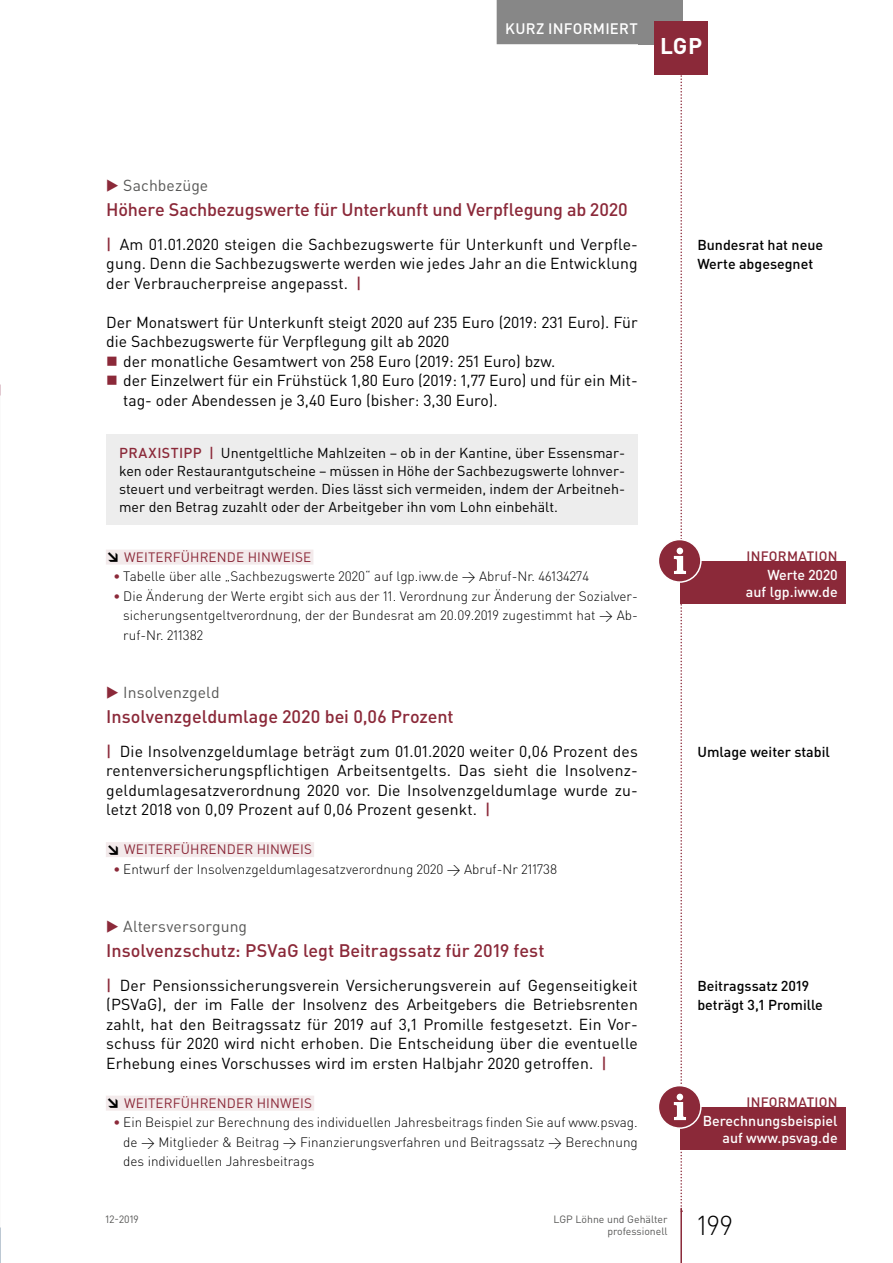
<style>
.page{position:relative;width:893px;height:1263px;background:#fff}
.page>*{position:absolute;margin:0;border:0;box-sizing:border-box;transform-origin:0 0}
.t1{font:300 27px "DIN Pro";color:#000}
.t2{font:700 22.5px "DIN Pro";color:#fff}
.t3{font:500 18px "DIN Pro";color:#8b2939}
.t4{font:15.75px/19.5px "DIN Pro";color:#000;text-align:justify}
.t5{font:15.75px "DIN Pro";letter-spacing:.005em;color:#575756}
.t6{font:500 15px "DIN Pro";letter-spacing:.015em;color:#fff}
.t7{font:14.25px/18px "DIN Pro";color:#000;text-align:justify}
.t8{font:500 14.25px/19.5px "DIN Pro";color:#000}
.t9{font:500 14.25px/17.2px "DIN Pro";color:#fff;text-align:right}
.t10{font:300 13.5px/19.5px "DIN Pro";color:#000;text-align:justify}
.t11{font:13.5px "DIN Pro";letter-spacing:.01em;color:#8b2939}
.t12{font:500 13.5px "DIN Pro";color:#8b2939}
.t13{font:10.5px/12.8px "DIN Pro";color:#575756;text-align:right}
.s1{color:#8b2939}
.s2{font-weight:500;color:#8b2939}
.s3{font-weight:900;color:#000}
</style>
<div class="page">
<div style="left:638px;top:0;width:44px;height:44px;background:#878787"></div>
<hr style="left:680px;top:1208px;width:2px;height:55px;background:#8b2939">
<div style="left:655px;top:21px;width:53px;height:53px;background:#8b2939"></div>
<div style="left:497px;top:0;width:149px;height:44px;background:#878787"></div>
<div style="left:106px;top:550px;width:207px;height:15px;background:#f3eaeb"></div>
<div style="left:106px;top:434px;width:532px;height:90px;background:#ededed"></div>
<div style="left:680px;top:561px;width:166px;height:43px;background:#8b2939"></div>
<div style="left:658px;top:539px;width:43px;height:43px;background:#8b2939;border-radius:50%"></div>
<div style="left:658px;top:539px;width:44px;height:44px;border:2px solid #fff;border-radius:50%"></div>
<div style="left:106px;top:842px;width:208px;height:15px;background:#f3eaeb"></div>
<div style="left:106px;top:1096px;width:208px;height:15px;background:#f3eaeb"></div>
<div style="left:680px;top:1107px;width:166px;height:43px;background:#8b2939"></div>
<div style="left:658px;top:1085px;width:43px;height:43px;background:#8b2939;border-radius:50%"></div>
<div style="left:658px;top:1085px;width:44px;height:44px;border:2px solid #fff;border-radius:50%"></div>
<svg style="left:674px;top:0;width:12px;height:1212px"></svg>
<p class="t6" style="left:505px;top:18px;width:134px">Kurz informiert</p>
<h2 class="t2" style="left:660px;top:31px;width:44px">LGP</h2>
<p class="t5" style="left:106px;top:175px;width:103px"><span class="s1">▶</span> Sachbezüge</p>
<p class="t3" style="left:106px;top:197px;width:523px">Höhere Sachbezugswerte für U nterkunft und Verpflegung ab 2020</p>
<p class="t4" style="left:106px;top:234px;width:533px"><span class="s2">|</span> Am 01.01.2020 steigen die Sachbezugswerte für Unterkunft und Verpfle&shy;gung. Denn die Sachbezugswerte werden wie jedes Jahr an die Entwicklung der Verbraucherpreise angepasst. <span class="s2">|</span></p>
<p class="t4" style="left:106px;top:312px;width:533px">Der Monatswert für Unterkunft steigt 2020 auf 235 Euro (2019: 231 Euro). Für</p>
<p class="t4" style="left:106px;top:331px;width:345px">die Sachbezugswerte für Verpflegung gilt ab 2020</p>
<p class="t4" style="left:123px;top:351px;width:433px">der monatliche Gesamtwert von 258 Euro (2019: 251 Euro) bzw.</p>
<p class="t4" style="left:123px;top:370px;width:516px">der Einzelwert für ein Frühstück 1,80 Euro (2019: 1,77 Euro) und für ein Mit-</p>
<p class="t4" style="left:123px;top:390px;width:376px">tag- oder Abendessen je 3,40 Euro (bisher: 3,30 Euro).</p>
<p class="t7" style="left:119px;top:443px;width:508px"><span class="s2">PRAXISTI PP |</span> Unentgeltliche Mahlzeiten – ob in der Kantine, über Essensmar&shy;ken oder Restaurantgutscheine – müssen in Höhe der Sachbezugswerte lohnver&shy;steuert und verbeitragt werden. Dies lässt sich vermeiden, indem der Arbeitneh&shy;mer den Betrag zuzahlt oder der Arbeitgeber ihn vom Lohn einbehält.</p>
<p class="t11" style="left:106px;top:548px;width:206px"><span class="s3">↘</span> WEITERFÜHRENDE HINWEISE</p>
<p class="t10" style="left:114px;top:566px;width:477px"><span class="s2">•</span> Tabelle über alle „Sachbezugswerte 2020“ auf lgp.iww.de → Abruf-Nr. 46134274</p>
<p class="t10" style="left:123px;top:586px;width:516px;text-indent:-10px"><span class="s2">•</span> Die Änderung der Werte ergibt sich aus der 11. Verordnung zur Änderung der Sozialver&shy;sicherungsentgeltverordnung, der der Bundesrat am 20.09.2019 zugestimmt hat → Ab&shy;ruf-Nr. 211382</p>
<p class="t5" style="left:106px;top:682px;width:115px"><span class="s1">▶</span> Insolvenzgeld</p>
<p class="t3" style="left:106px;top:704px;width:349px">I nsolvenzgeldumlage 2020 bei 0,06 Prozent</p>
<p class="t4" style="left:106px;top:741px;width:533px"><span class="s2">|</span> Die Insolvenzgeldumlage beträgt zum 01.01.2020 weiter 0,06 Prozent des rentenversicherungspflichtigen Arbeitsentgelts. Das sieht die Insolvenz&shy;geldumlagesatzverordnung 2020 vor. Die Insolvenzgeldumlage wurde zu&shy;letzt 2018 von 0,09 Prozent auf 0,06 Prozent gesenkt. <span class="s2">|</span></p>
<p class="t11" style="left:106px;top:840px;width:207px"><span class="s3">↘</span> WEITERFÜHRENDER HINWEIS</p>
<p class="t10" style="left:114px;top:859px;width:445px"><span class="s2">•</span> Entwurf der Insolvenzgeldumlagesatzverordnung 2020 → Abruf-Nr 211738</p>
<p class="t5" style="left:106px;top:916px;width:142px"><span class="s1">▶</span> Altersversorgung</p>
<p class="t3" style="left:106px;top:938px;width:440px">I nsolvenzschutz: PSVaG legt Beitragssatz für 2019 fest</p>
<p class="t4" style="left:106px;top:975px;width:533px"><span class="s2">|</span> Der Pensionssicherungsverein Versicherungsverein auf Gegenseitigkeit (PSVaG), der im Falle der Insolvenz des Arbeitgebers die Betriebsrenten zahlt, hat den Beitragssatz für 2019 auf 3,1 Promille festgesetzt. Ein Vor&shy;schuss für 2020 wird nicht erhoben. Die Entscheidung über die eventuelle Erhebung eines Vorschusses wird im ersten Halbjahr 2020 getroffen. <span class="s2">|</span></p>
<p class="t11" style="left:106px;top:1094px;width:207px"><span class="s3">↘</span> WEITERFÜHRENDER HINWEIS</p>
<p class="t10" style="left:123px;top:1112px;width:516px;text-indent:-10px"><span class="s2">•</span> Ein Beispiel zur Berechnung des individuellen Jahresbeitrags finden Sie auf www.psvag. de → Mitglieder &amp; Beitrag → Finanzierungsverfahren und Beitragssatz → Berechnung des individuellen Jahresbeitrags</p>
<p class="t8" style="left:697px;top:234px;width:127px">Bundesrat hat neue<br>Werte abgesegnet</p>
<p class="t12" style="left:746px;top:547px;width:10px">INFORM</p>
<p class="t12" style="left:798px;top:547px;width:17px">ATION</p>
<p class="t9" style="left:746px;top:565px;width:93px">Werte 2020 auf lgp.iww.de</p>
<p class="t8" style="left:697px;top:741px;width:134px">U mlage weiter stabil</p>
<p class="t8" style="left:697px;top:975px;width:127px">Beitragssatz 2019 beträgt 3,1 Promille</p>
<p class="t12" style="left:746px;top:1093px;width:10px">INFORM</p>
<p class="t12" style="left:798px;top:1093px;width:17px">ATION</p>
<p class="t9" style="left:703px;top:1111px;width:137px">Berechnungsbeispiel auf www.psvag.de</p>
<p class="t13" style="left:106px;top:1212px;width:35px">12-2019</p>
<p class="t13" style="left:554px;top:1212px;width:115px">LGP Löhne und Gehälter professionell</p>
<h1 class="t1" style="left:697px;top:1207px;width:37px">199</h1>
</div>
